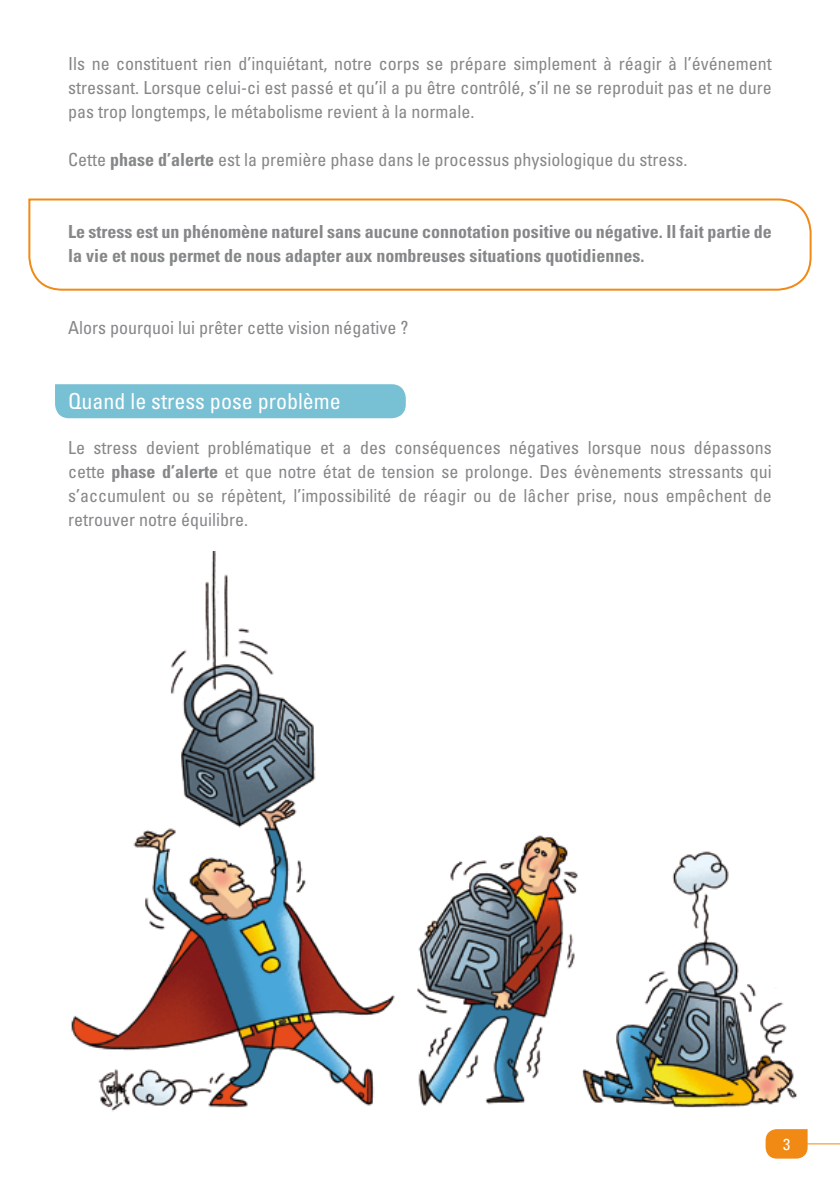
<style>
.page{position:relative;width:840px;height:1191px;background:#fff}
.page>*{position:absolute;margin:0;border:0;box-sizing:border-box;transform-origin:0 0}
.t1{font:condensed 22px "Univers LT Std";color:#fff}
.t2{font:condensed 18px/24px "Univers LT Std";color:#868789;text-align:justify}
.t3{font:700 condensed 18px/24px "Univers LT Std";color:#868789}
.t4{font:condensed 16px "Univers LT Std";color:#fff}
.s1{font-weight:700}
</style>
<div class="page">
<svg style="left:765px;top:1129px;width:48px;height:30px"></svg>
<hr style="left:806px;top:1143px;width:33px;height:1px;background:#f08a15">
<img style="left:71px;top:551px;width:726px;height:560px">
<div style="left:55px;top:384px;width:350px;height:34px;background:#78c0d4"></div>
<svg style="left:28px;top:198px;width:784px;height:93px"></svg>
<p class="t2" style="left:68px;top:51px;width:705px">Ils ne constituent rien d’inquiétant, notre corps se prépare simplement à réagir à l’événement stressant. Lorsque celui-ci est passé et qu’il a pu être contrôlé, s’il ne se reproduit pas et ne dure pas trop longtemps, le métabolisme revient à la normale.</p>
<p class="t2" style="left:68px;top:147px;width:620px">Cette <span class="s1">phase d’alerte</span> est la première phase dans le processus physiologique du stress.</p>
<p class="t3" style="left:68px;top:219px;width:705px">Le stress est un phénomène naturel sans aucune connotation positive ou négative. Il fait partie de la vie et nous permet de nous adapter aux nombreuses situations quotidiennes.</p>
<p class="t2" style="left:68px;top:315px;width:341px">Alors pourquoi lui prêter cette vision négative ?</p>
<p class="t1" style="left:68px;top:387px;width:274px">Quand le stress pose problème</p>
<p class="t2" style="left:68px;top:435px;width:704px">Le stress devient problématique et a des conséquences négatives lorsque nous dépassons cette <span class="s1">phase d’alerte</span> et que notre état de tension se prolonge. Des évènements stressants qui s’accumulent ou se répètent, l’impossibilité de réagir ou de lâcher prise, nous empêchent de retrouver notre équilibre.</p>
<p class="t4" style="left:782px;top:1133px;width:9px">3</p>
</div>
